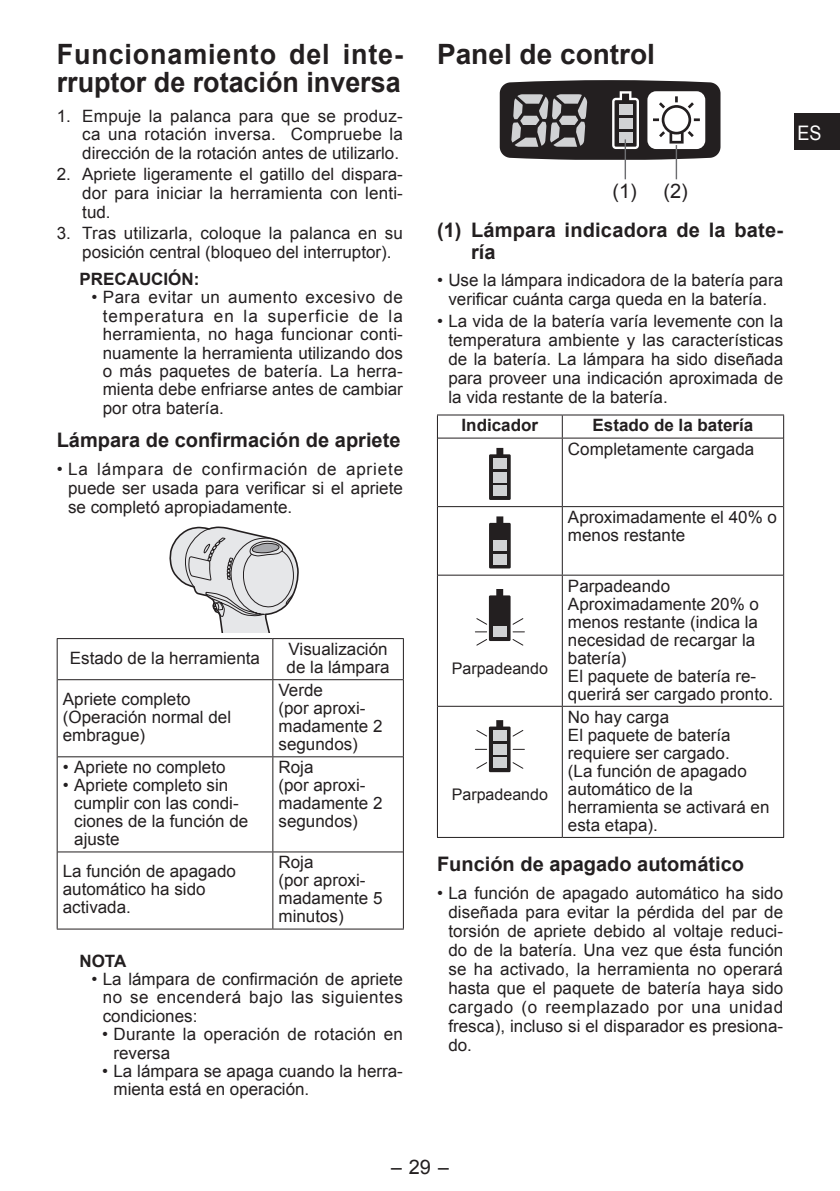
<style>
.page{position:relative;width:840px;height:1191px;background:#fff}
.page>*{position:absolute;margin:0;border:0;box-sizing:border-box;transform-origin:0 0}
.t1{font:700 28px/28px "Arial";color:#231f20;scale:.96 1}
.t2{font:700 28px "Arial";color:#231f20}
.t3{font:700 20px/22px "Arial";color:#231f20}
.t4{font:20px "Arial";color:#231f20}
.t5{font:20px "Arial";color:#231f20;scale:2 1}
.t6{font:20px "Arial";color:#fff;scale:.9 1}
.t7{font:17px/18px "Arial";color:#231f20}
.t8{font:700 17px "Arial";color:#231f20}
.t9{font:16px "Arial";color:#231f20}
</style>
<div class="page">
<div style="left:794px;top:113px;width:45px;height:37px;background:#231f20"></div>
<svg style="left:169px;top:526px;width:130px;height:106px"></svg>
<hr style="left:57px;top:638px;width:216px;height:1px;background:#231f20">
<hr style="left:57px;top:639px;width:1px;height:40px;background:#231f20">
<hr style="left:273px;top:638px;width:130px;height:1px;background:#231f20">
<hr style="left:403px;top:639px;width:1px;height:40px;background:#231f20">
<hr style="left:57px;top:679px;width:1px;height:78px;background:#231f20">
<hr style="left:403px;top:679px;width:1px;height:78px;background:#231f20">
<hr style="left:57px;top:757px;width:1px;height:95px;background:#231f20">
<hr style="left:403px;top:757px;width:1px;height:95px;background:#231f20">
<hr style="left:57px;top:852px;width:1px;height:76px;background:#231f20">
<hr style="left:403px;top:852px;width:1px;height:76px;background:#231f20">
<hr style="left:272px;top:639px;width:1px;height:40px;background:#231f20">
<hr style="left:58px;top:679px;width:215px;height:1px;background:#231f20">
<hr style="left:273px;top:679px;width:130px;height:1px;background:#231f20">
<hr style="left:272px;top:680px;width:1px;height:76px;background:#231f20">
<hr style="left:58px;top:756px;width:215px;height:1px;background:#231f20">
<hr style="left:273px;top:756px;width:130px;height:1px;background:#231f20">
<hr style="left:272px;top:757px;width:1px;height:94px;background:#231f20">
<hr style="left:58px;top:851px;width:215px;height:1px;background:#231f20">
<hr style="left:273px;top:851px;width:130px;height:1px;background:#231f20">
<hr style="left:272px;top:852px;width:1px;height:76px;background:#231f20">
<hr style="left:57px;top:928px;width:216px;height:1px;background:#231f20">
<hr style="left:273px;top:928px;width:130px;height:1px;background:#231f20">
<svg style="left:499px;top:80px;width:221px;height:80px"></svg>
<hr style="left:624px;top:139px;width:1px;height:40px;background:#6c6d70">
<hr style="left:675px;top:145px;width:1px;height:34px;background:#6c6d70">
<hr style="left:437px;top:414px;width:125px;height:1px;background:#231f20">
<svg style="left:437px;top:415px;width:1px;height:23px"></svg>
<hr style="left:562px;top:414px;width:221px;height:1px;background:#231f20">
<hr style="left:437px;top:438px;width:1px;height:68px;background:#231f20">
<hr style="left:782px;top:438px;width:1px;height:68px;background:#231f20">
<hr style="left:437px;top:506px;width:1px;height:69px;background:#231f20">
<hr style="left:782px;top:506px;width:1px;height:69px;background:#231f20">
<hr style="left:437px;top:575px;width:1px;height:131px;background:#231f20">
<hr style="left:782px;top:575px;width:1px;height:131px;background:#231f20">
<hr style="left:437px;top:706px;width:1px;height:131px;background:#231f20">
<hr style="left:782px;top:706px;width:1px;height:131px;background:#231f20">
<svg style="left:561px;top:415px;width:1px;height:23px"></svg>
<hr style="left:437px;top:438px;width:125px;height:1px;background:#231f20">
<hr style="left:562px;top:438px;width:220px;height:1px;background:#231f20">
<hr style="left:561px;top:438px;width:1px;height:68px;background:#231f20">
<hr style="left:437px;top:506px;width:125px;height:1px;background:#231f20">
<hr style="left:562px;top:506px;width:220px;height:1px;background:#231f20">
<hr style="left:561px;top:507px;width:1px;height:68px;background:#231f20">
<hr style="left:437px;top:575px;width:125px;height:1px;background:#231f20">
<hr style="left:562px;top:575px;width:220px;height:1px;background:#231f20">
<hr style="left:561px;top:575px;width:1px;height:131px;background:#231f20">
<hr style="left:437px;top:706px;width:125px;height:1px;background:#231f20">
<hr style="left:562px;top:706px;width:220px;height:1px;background:#231f20">
<hr style="left:561px;top:706px;width:1px;height:131px;background:#231f20">
<hr style="left:437px;top:837px;width:125px;height:1px;background:#231f20">
<hr style="left:562px;top:837px;width:221px;height:1px;background:#231f20">
<svg style="left:489px;top:448px;width:21px;height:52px"></svg>
<div style="left:493px;top:458px;width:13px;height:11px;background:#d1d2d4"></div>
<div style="left:493px;top:472px;width:13px;height:10px;background:#d1d2d4"></div>
<div style="left:493px;top:485px;width:13px;height:11px;background:#d1d2d4"></div>
<svg style="left:489px;top:516px;width:21px;height:52px"></svg>
<div style="left:493px;top:527px;width:13px;height:10px;background:#231f20"></div>
<div style="left:493px;top:540px;width:13px;height:11px;background:#d1d2d4"></div>
<div style="left:493px;top:554px;width:13px;height:10px;background:#d1d2d4"></div>
<svg style="left:475px;top:589px;width:49px;height:56px"></svg>
<svg style="left:475px;top:720px;width:49px;height:52px"></svg>
<h1 class="t1" style="left:57px;top:41px;width:362px">Funcionamiento del inte&shy;rruptor de rotación inversa</h1>
<p class="t7" style="left:82px;top:107px;width:322px;line-height:18.6px;text-align:justify;text-indent:-26px">1. Empuje la palanca para que se produz&shy;ca una rotación inversa. Compruebe la dirección de la rotación antes de utilizarlo.</p>
<p class="t7" style="left:82px;top:165px;width:322px;line-height:18.6px;text-align:justify;text-indent:-26px">2. Apriete ligeramente el gatillo del dispara&shy;dor para iniciar la herramienta con lenti&shy;tud.</p>
<p class="t7" style="left:82px;top:224px;width:322px;line-height:18.6px;text-indent:-26px">3. Tras utilizarla, coloque la palanca en su posición central (bloqueo del interruptor).</p>
<p class="t8" style="left:79px;top:268px;width:121px">PRECAUCIÓN:</p>
<p class="t7" style="left:103px;top:288px;width:301px;text-align:justify;text-indent:-11px">• Para evitar un aumento excesivo de temperatura en la superficie de la herramienta, no haga funcionar conti&shy;nuamente la herramienta utilizando dos o más paquetes de batería. La herra&shy;mienta debe enfriarse antes de cambiar por otra batería.</p>
<p class="t3" style="left:57px;top:430px;width:345px">Lámpara de confirmación de apriete</p>
<p class="t7" style="left:68px;top:459px;width:336px;line-height:19px;text-align:justify;text-indent:-11px">• La lámpara de confirmación de apriete puede ser usada para verificar si el apriete se completó apropiadamente.</p>
<p class="t7" style="left:70px;top:649px;width:191px">Estado de la herramienta</p>
<p class="t7" style="left:286px;top:640px;width:104px">Visualización de la lámpara</p>
<p class="t7" style="left:63px;top:690px;width:170px">Apriete completo (Operación normal del embrague)</p>
<p class="t7" style="left:278px;top:681px;width:104px">Verde<br>(por aproxi&shy;madamente 2 segundos)</p>
<p class="t7" style="left:63px;top:758px;width:164px">• Apriete no completo</p>
<p class="t7" style="left:74px;top:776px;width:175px;text-indent:-11px">• Apriete completo sin cumplir con las condi&shy;ciones de la función de ajuste</p>
<p class="t7" style="left:278px;top:758px;width:104px">Roja<br>(por aproxi&shy;madamente 2 segundos)</p>
<p class="t7" style="left:63px;top:862px;width:174px">La función de apagado automático ha sido activada.</p>
<p class="t7" style="left:278px;top:853px;width:105px">Roja<br>(por aproxi&shy;madamente 5 minutos)</p>
<p class="t8" style="left:79px;top:949px;width:48px">NOTA</p>
<p class="t7" style="left:103px;top:970px;width:301px;text-align:justify;text-indent:-11px">• La lámpara de confirmación de apriete no se encenderá bajo las siguientes condiciones:</p>
<p class="t7" style="left:113px;top:1025px;width:291px;text-indent:-11px">• Durante la operación de rotación en reversa</p>
<p class="t7" style="left:113px;top:1062px;width:291px;text-indent:-11px">• La lámpara se apaga cuando la herra&shy;mienta está en operación.</p>
<h1 class="t2" style="left:437px;top:35px;width:219px">Panel de control</h1>
<p class="t6" style="left:797px;top:120px;width:28px">ES</p>
<p class="t4" style="left:612px;top:178px;width:77px">(1) (2)</p>
<p class="t3" style="left:471px;top:219px;width:313px;text-indent:-34px">(1) Lámpara indicadora de la bate&shy;ría</p>
<p class="t7" style="left:437px;top:271px;width:347px;line-height:19px;text-align:center">• Use la lámpara indicadora de la batería para verificar cuánta carga queda en la batería.</p>
<p class="t7" style="left:448px;top:312px;width:336px;line-height:19px;text-align:justify;text-indent:-11px">• La vida de la batería varía levemente con la temperatura ambiente y las características de la batería. La lámpara ha sido diseñada para proveer una indicación aproximada de la vida restante de la batería.</p>
<p class="t8" style="left:461px;top:414px;width:78px">Indicador</p>
<p class="t8" style="left:592px;top:414px;width:162px">Estado de la batería</p>
<p class="t7" style="left:567px;top:440px;width:188px">Completamente cargada</p>
<p class="t9" style="left:451px;top:657px;width:98px">Parpadeando</p>
<p class="t7" style="left:567px;top:508px;width:210px">Aproximadamente el 40% o menos restante</p>
<p class="t7" style="left:567px;top:577px;width:207px">Parpadeando<br>Aproximadamente 20% o menos restante (indica la necesidad de recargar la batería)<br>El paquete de batería re&shy;querirá ser cargado pronto.</p>
<p class="t7" style="left:567px;top:708px;width:203px">No hay carga<br>El paquete de batería requiere ser cargado.<br>(La función de apagado automático de la herramienta se activará en esta etapa).</p>
<p class="t3" style="left:437px;top:854px;width:308px">Función de apagado automático</p>
<p class="t7" style="left:448px;top:883px;width:336px;line-height:19px;text-align:justify;text-indent:-11px">• La función de apagado automático ha sido diseñada para evitar la pérdida del par de torsión de apriete debido al voltaje reduci&shy;do de la batería. Una vez que ésta función se ha activado, la herramienta no operará hasta que el paquete de batería haya sido cargado (o reemplazado por una unidad fresca), incluso si el disparador es presiona&shy;do.</p>
<p class="t9" style="left:451px;top:784px;width:98px">Parpadeando</p>
<p class="t5" style="left:390px;top:1154px;width:31px">-29 -</p>
</div>
